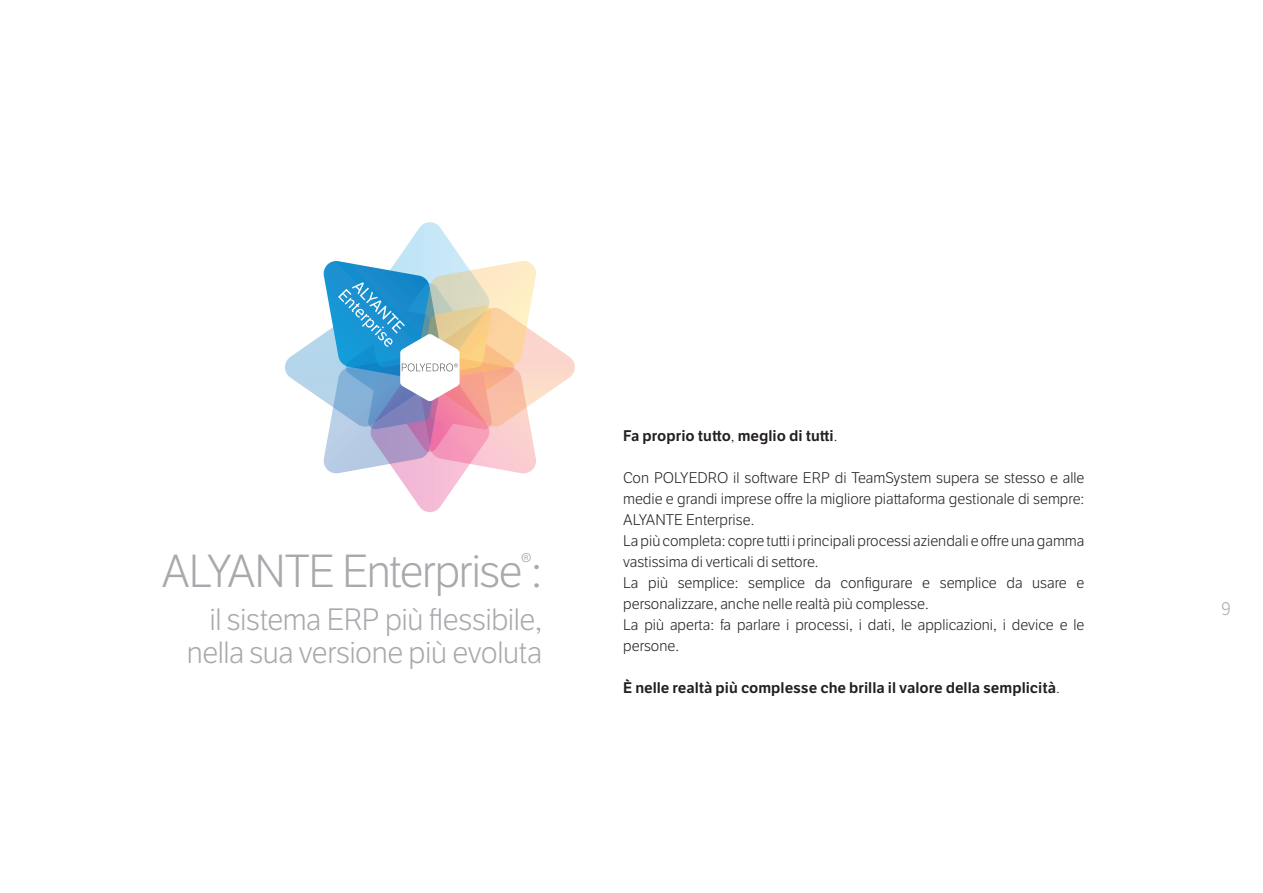
<style>
.page{position:relative;width:1263px;height:893px;background:#fff}
.page>*{position:absolute;margin:0;border:0;box-sizing:border-box;transform-origin:0 0}
.t1{font:300 45px "LFT Etica";letter-spacing:-.03em;color:#a8a9ad}
.t2{font:300 30px/33px "LFT Etica";letter-spacing:-.015em;color:#a8a9ad;text-align:right}
.t3{font:300 18px "LFT Etica";color:#a8a9ad}
.t4{font:300 15px/21px "LFT Etica";color:#231f20}
.t5{font:600 15px "LFT Etica";color:#231f20}
.s1{font-weight:300}
</style>
<div class="page">
<svg style="left:285px;top:222px;width:290px;height:290px"></svg>
<h1 class="t1" style="left:161px;top:545px;width:382px">ALYANTE Enterprise<sup>®</sup>:</h1>
<h2 class="t2" style="left:187px;top:604px;width:357px">il sistema ERP più flessibile, nella sua versione più evoluta</h2>
<p class="t5" style="left:623px;top:427px;width:216px">Fa proprio tutto<span class="s1">,</span> meglio di tutti<span class="s1">.</span></p>
<p class="t4" style="left:623px;top:468px;width:463px">Con POLYEDRO il software ERP di TeamSystem supera se stesso e alle medie e grandi imprese offre la migliore piattaforma gestionale di sempre:<br>ALYANTE Enterprise.<br>La più completa: copre tutti i principali processi aziendali e offre una gamma vastissima di verticali di settore.<br>La più semplice: semplice da configurare e semplice da usare e personalizzare, anche nelle realtà più complesse.<br>La più aperta: fa parlare i processi, i dati, le applicazioni, i device e le persone.</p>
<p class="t5" style="left:623px;top:679px;width:438px">È nelle realtà più complesse che brilla il valore della semplicità<span class="s1">.</span></p>
<p class="t3" style="left:1221px;top:599px;width:11px">9</p>
</div>
